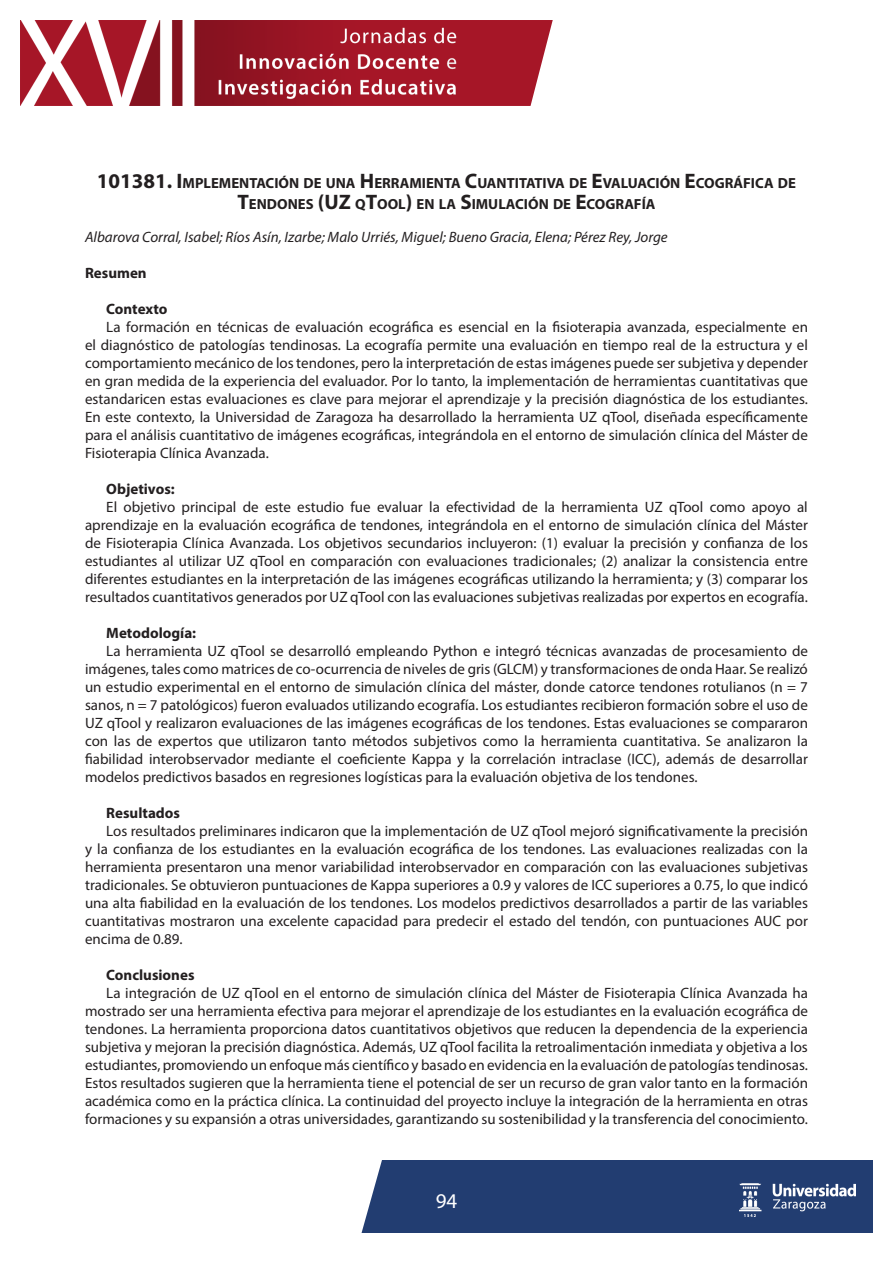
<style>
.page{position:relative;width:893px;height:1263px;background:#fff}
.page>*{position:absolute;margin:0;border:0;box-sizing:border-box;transform-origin:0 0}
.t1{font:21px "Myriad Pro";color:#fff}
._4_CONTENIDO{font:15px/18px "Myriad Pro";color:#231f20;text-align:justify}
.AUTORES{font:italic 15px "Myriad Pro";color:#231f20}
._3_SUBTITULO_RESUMEN{font:700 15px "Myriad Pro";color:#231f20}
._2_RESUMEN{font:700 15px "Myriad Pro";color:#231f20}
.TITULO_ESPAÑOL{font:700 14.7px/21px "Myriad Pro";color:#231f20;text-align:center}
.s1{font-size:21px}
</style>
<div class="page">
<div style="left:150px;top:1160px;width:723px;height:72px;background:#223d71"></div>
<img style="left:20px;top:20px;width:507px;height:85px">
<img style="left:739px;top:1183px;width:116px;height:33px">
<svg style="left:527px;top:20px;width:26px;height:86px"></svg>
<div style="left:150px;top:1160px;width:236px;height:73px;background:#fff"></div>
<p class="TITULO_ESPAÑOL" style="left:97px;top:172px;width:701px"><span class="s1">101381. I</span> MPLEMENTACIÓN DE UNA <span class="s1">H</span>ERRAMIENTA <span class="s1">C</span>UANTITATIVA DE <span class="s1">E</span>VALUACIÓN <span class="s1">E</span>COGRÁFICA DE<br><span class="s1">T</span>ENDONES <span class="s1">(UZ</span> Q<span class="s1">T</span>OOL<span class="s1">)</span> EN LA <span class="s1">S</span>IMULACIÓN DE <span class="s1">E</span>COGRAFÍA</p>
<p class="AUTORES" style="left:85px;top:228px;width:584px">Albarova Corral, Isabel; Ríos Asín, Izarbe; Malo Urriés, Miguel; Bueno Gracia, Elena; Pérez Rey, Jorge</p>
<p class="_2_RESUMEN" style="left:85px;top:263px;width:63px">Resumen</p>
<p class="_3_SUBTITULO_RESUMEN" style="left:106px;top:299px;width:63px">Contexto</p>
<p class="_4_CONTENIDO" style="left:85px;top:318px;width:724px;text-indent:21px">La formación en técnicas de evaluación ecográfica es esencial en la fisioterapia avanzada, especialmente en el diagnóstico de patologías tendinosas. La ecografía permite una evaluación en tiempo real de la estructura y el comportamiento mecánico de los tendones, pero la interpretación de estas imágenes puede ser subjetiva y depender en gran medida de la experiencia del evaluador. Por lo tanto, la implementación de herramientas cuantitativas que estandaricen estas evaluaciones es clave para mejorar el aprendizaje y la precisión diagnóstica de los estudiantes.<br>En este contexto, la Universidad de Zaragoza ha desarrollado la herramienta UZ qTool, diseñada específicamente para el análisis cuantitativo de imágenes ecográficas, integrándola en el entorno de simulación clínica del Máster de Fisioterapia Clínica Avanzada.</p>
<p class="_3_SUBTITULO_RESUMEN" style="left:106px;top:479px;width:70px">Objetivos:</p>
<p class="_4_CONTENIDO" style="left:85px;top:498px;width:724px;text-indent:21px">El objetivo principal de este estudio fue evaluar la efectividad de la herramienta UZ qTool como apoyo al aprendizaje en la evaluación ecográfica de tendones, integrándola en el entorno de simulación clínica del Máster de Fisioterapia Clínica Avanzada. Los objetivos secundarios incluyeron: (1) evaluar la precisión y confianza de los estudiantes al utilizar UZ qTool en comparación con evaluaciones tradicionales; (2) analizar la consistencia entre diferentes estudiantes en la interpretación de las imágenes ecográficas utilizando la herramienta; y (3) comparar los resultados cuantitativos generados por UZ qTool con las evaluaciones subjetivas realizadas por expertos en ecografía.</p>
<p class="_3_SUBTITULO_RESUMEN" style="left:106px;top:623px;width:91px">Metodología:</p>
<p class="_4_CONTENIDO" style="left:85px;top:642px;width:724px;text-indent:21px">La herramienta UZ qTool se desarrolló empleando Python e integró técnicas avanzadas de procesamiento de imágenes, tales como matrices de co-ocurrencia de niveles de gris (GLCM) y transformaciones de onda Haar. Se realizó un estudio experimental en el entorno de simulación clínica del máster, donde catorce tendones rotulianos (n = 7 sanos, n = 7 patológicos) fueron evaluados utilizando ecografía. Los estudiantes recibieron formación sobre el uso de UZ qTool y realizaron evaluaciones de las imágenes ecográficas de los tendones. Estas evaluaciones se compararon con las de expertos que utilizaron tanto métodos subjetivos como la herramienta cuantitativa. Se analizaron la fiabilidad interobservador mediante el coeficiente Kappa y la correlación intraclase (ICC), además de desarrollar modelos predictivos basados en regresiones logísticas para la evaluación objetiva de los tendones.</p>
<p class="_3_SUBTITULO_RESUMEN" style="left:106px;top:803px;width:75px">Resultados</p>
<p class="_4_CONTENIDO" style="left:85px;top:822px;width:724px;text-indent:21px">Los resultados preliminares indicaron que la implementación de UZ qTool mejoró significativamente la precisión y la confianza de los estudiantes en la evaluación ecográfica de los tendones. Las evaluaciones realizadas con la herramienta presentaron una menor variabilidad interobservador en comparación con las evaluaciones subjetivas tradicionales. Se obtuvieron puntuaciones de Kappa superiores a 0.9 y valores de ICC superiores a 0.75, lo que indicó una alta fiabilidad en la evaluación de los tendones. Los modelos predictivos desarrollados a partir de las variables cuantitativas mostraron una excelente capacidad para predecir el estado del tendón, con puntuaciones AUC por encima de 0.89.</p>
<p class="_3_SUBTITULO_RESUMEN" style="left:106px;top:965px;width:90px">Conclusiones</p>
<p class="_4_CONTENIDO" style="left:85px;top:984px;width:724px;text-indent:21px">La integración de UZ qTool en el entorno de simulación clínica del Máster de Fisioterapia Clínica Avanzada ha mostrado ser una herramienta efectiva para mejorar el aprendizaje de los estudiantes en la evaluación ecográfica de tendones. La herramienta proporciona datos cuantitativos objetivos que reducen la dependencia de la experiencia subjetiva y mejoran la precisión diagnóstica. Además, UZ qTool facilita la retroalimentación inmediata y objetiva a los estudiantes, promoviendo un enfoque más científico y basado en evidencia en la evaluación de patologías tendinosas.<br>Estos resultados sugieren que la herramienta tiene el potencial de ser un recurso de gran valor tanto en la formación académica como en la práctica clínica. La continuidad del proyecto incluye la integración de la herramienta en otras formaciones y su expansión a otras universidades, garantizando su sostenibilidad y la transferencia del conocimiento.</p>
<h1 class="t1" style="left:436px;top:1188px;width:23px">94</h1>
</div>
